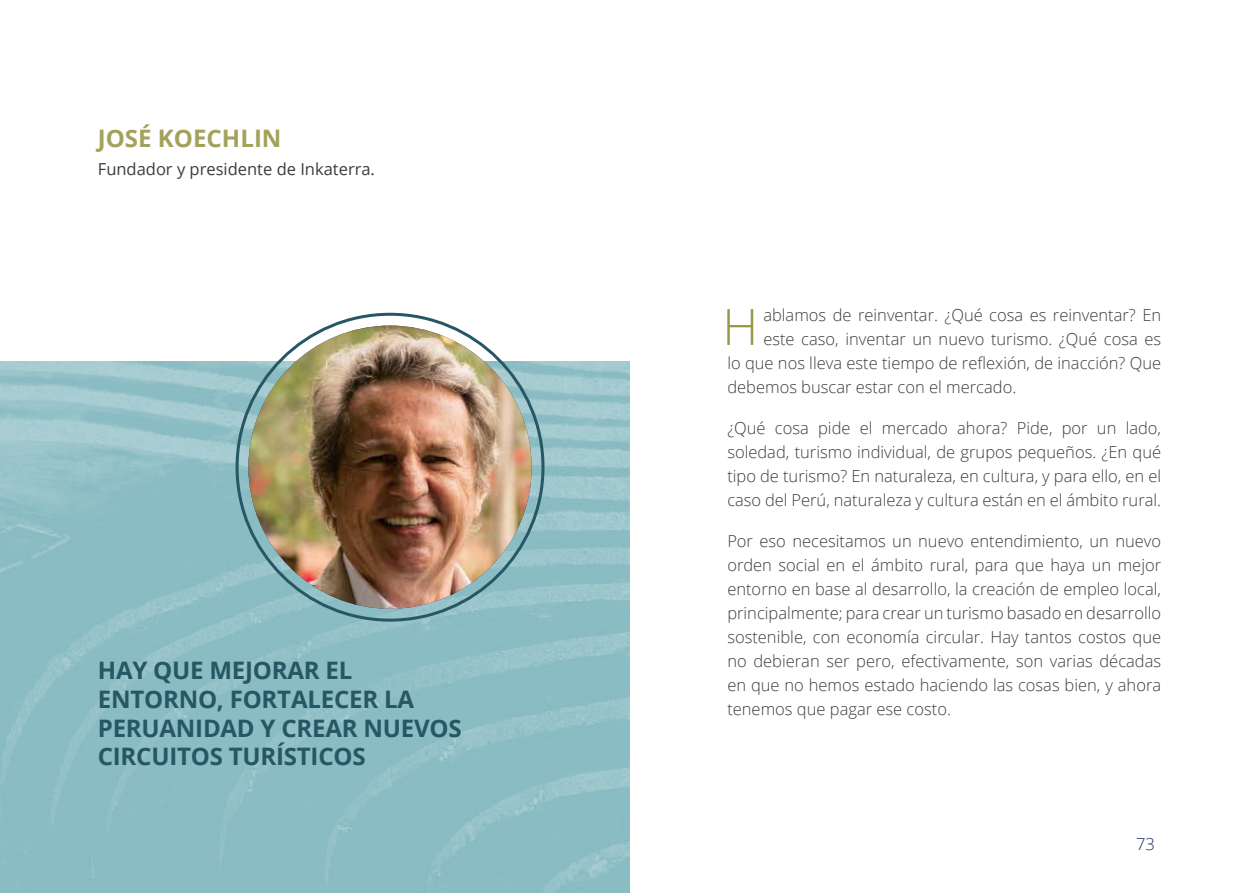
<style>
.page{position:relative;width:1259px;height:893px;background:#fff}
.page>*{position:absolute;margin:0;border:0;box-sizing:border-box;transform-origin:0 0}
.t1{font:300 50.1px "Open Sans";color:#999848}
.t2{font:700 24.15px/29px "Open Sans";letter-spacing:-.01em;color:#265764}
.t3{font:700 24.15px "Open Sans";color:#a3a25a}
.t4{font:300 16.5px/24px "Open Sans";color:#3c3c3b;text-align:justify}
.t5{font:16.5px "Open Sans";color:#3c3c3b}
.t6{font:300 16.5px "Open Sans";color:#262e60}
</style>
<div class="page">
<img style="left:0;top:362px;width:629px;height:531px">
<img style="left:248px;top:326px;width:283px;height:283px;border-radius:142px">
<h2 class="t3" style="left:98px;top:121px;width:185px">JOSÉ KOECHLIN</h2>
<p class="t5" style="left:98px;top:158px;width:279px">Fundador y presidente de Inkaterra.</p>
<h2 class="t2" style="left:98px;top:655px;width:365px">HAY QUE MEJORAR EL<br>ENTORNO, FORTALECER LA<br>PERUANIDAD Y CREAR NUEVOS<br>CIRCUITOS TURÍSTICOS</h2>
<h1 class="t1" style="left:722px;top:292px;width:38px">H</h1>
<p class="t4" style="left:763px;top:302px;width:399px">ablamos de reinventar. ¿Qué cosa es reinventar? En</p>
<p class="t4" style="left:763px;top:326px;width:399px">este caso, inventar un nuevo turismo. ¿Qué cosa es</p>
<p class="t4" style="left:727px;top:350px;width:435px">lo que nos lleva este tiempo de reflexión, de inacción? Que</p>
<p class="t4" style="left:727px;top:374px;width:290px">debemos buscar estar con el mercado.</p>
<p class="t4" style="left:727px;top:415px;width:435px">¿Qué cosa pide el mercado ahora? Pide, por un lado, soledad, turismo individual, de grupos pequeños. ¿En qué tipo de turismo? En naturaleza, en cultura, y para ello, en el caso del Perú, naturaleza y cultura están en el ámbito rural.</p>
<p class="t4" style="left:727px;top:529px;width:435px">Por eso necesitamos un nuevo entendimiento, un nuevo orden social en el ámbito rural, para que haya un mejor entorno en base al desarrollo, la creación de empleo local, principalmente; para crear un turismo basado en desarrollo sostenible, con economía circular. Hay tantos costos que no debieran ser pero, efectivamente, son varias décadas en que no hemos estado haciendo las cosas bien, y ahora tenemos que pagar ese costo.</p>
<p class="t6" style="left:1136px;top:833px;width:20px">73</p>
</div>
